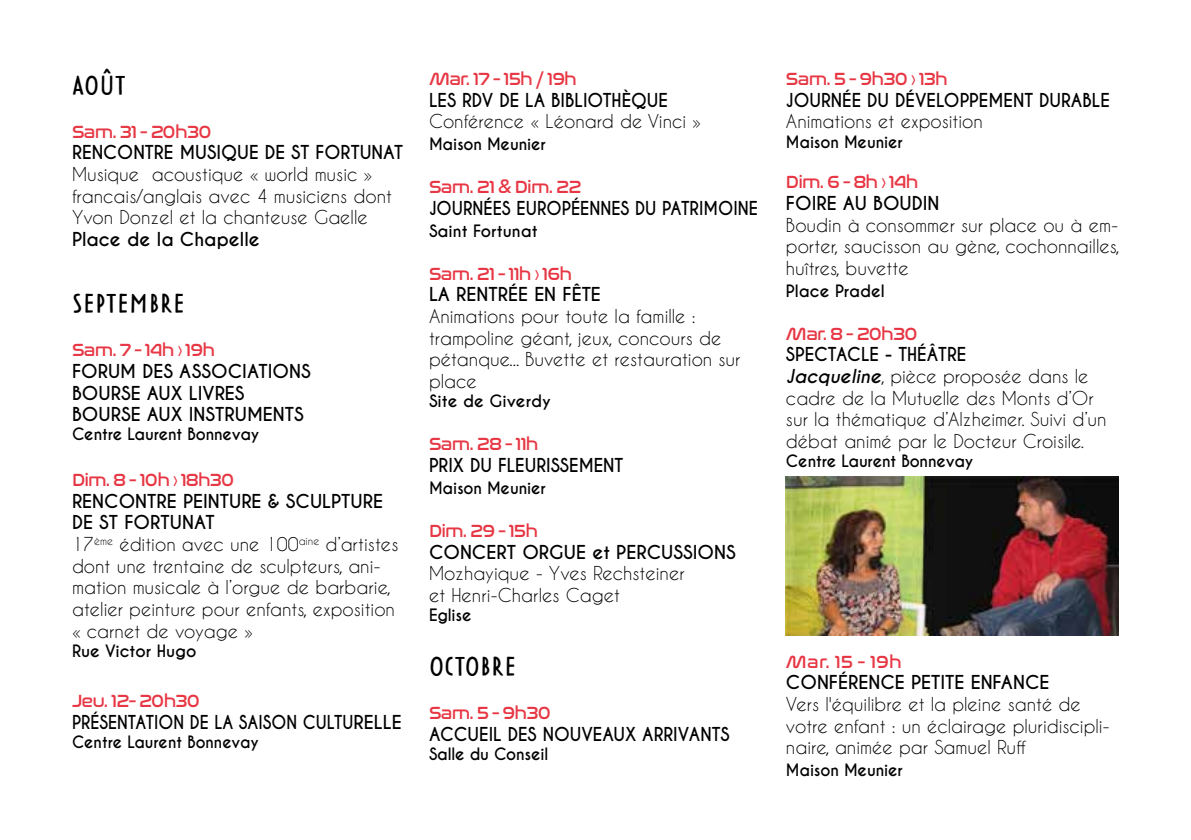
<style>
.page{position:relative;width:1191px;height:840px;background:#fff}
.page>*{position:absolute;margin:0;border:0;box-sizing:border-box;transform-origin:0 0}
.t1{font:28px "Tomarik Poster";color:#000}
.t2{font:18px/21.6px "Caviar Dreams";color:#000}
.t3{font:700 18px/21.6px "Caviar Dreams";color:#000}
.t4{font:18px "Nasalization Rg";letter-spacing:-.05em;color:#e73744}
.t5{font:700 18px "Caviar Dreams";color:#000;scale:.95 1}
.t6{font:700 18px "Caviar Dreams";color:#000;scale:.9 1}
.t7{font:700 18px "Caviar Dreams";color:#000;scale:.92 1}
.t8{font:700 16px "Caviar Dreams";letter-spacing:-.01em;color:#000}
.t9{font:700 16px "Caviar Dreams";letter-spacing:-.01em;color:#000;scale:.95 1}
.s1{font-weight:700}
.s2{font-weight:700;font-style:italic}
</style>
<div class="page">
<img style="left:786px;top:476px;width:333px;height:158px">
<h1 class="t1" style="left:72px;top:64px;width:55px">AOÛT</h1>
<p class="t4" style="left:72px;top:115px;width:141px">Sam. 31 - 20h30</p>
<p class="t3" style="left:72px;top:142px;width:333px">RENCONTRE MUSIQUE DE ST FORTUNAT</p>
<p class="t2" style="left:72px;top:163px;width:321px">Musique acoustique « world music » francais/anglais avec 4 musiciens dont<br>Yvon Donzel et la chanteuse Gaelle</p>
<p class="t3" style="left:72px;top:229px;width:189px">Place de la Chapelle</p>
<h1 class="t1" style="left:72px;top:282px;width:114px">SEPTEMBRE</h1>
<p class="t4" style="left:72px;top:334px;width:144px">Sam. 7 - 14h › 19h</p>
<p class="t3" style="left:72px;top:361px;width:240px">FORUM DES ASSOCIATIONS<br>BOURSE AUX LIVRES<br>BOURSE AUX INSTRUMENTS</p>
<p class="t8" style="left:72px;top:424px;width:189px">Centre Laurent Bonnevay</p>
<p class="t4" style="left:72px;top:463px;width:164px">Dim. 8 - 10h › 18h30</p>
<p class="t2" style="left:72px;top:489px;width:328px"><span class="s1">RENCONTRE PEINTURE &amp; SCULPTURE<br>DE ST FORTUNAT<br></span>17<sup>ème</sup> édition avec une 100<sup>aine</sup> d’artistes dont une trentaine de sculpteurs, ani&shy;mation musicale à l’orgue de barbarie, atelier peinture pour enfants, exposition « carnet de voyage »</p>
<p class="t8" style="left:72px;top:640px;width:126px">Rue Victor Hugo</p>
<p class="t4" style="left:72px;top:684px;width:130px">Jeu. 12- 20h30</p>
<p class="t6" style="left:72px;top:710px;width:368px">PRÉSENTATION DE LA SAISON CULTURELLE</p>
<p class="t9" style="left:72px;top:732px;width:198px">Centre Laurent Bonnevay</p>
<p class="t4" style="left:429px;top:63px;width:149px">Mar. 17 - 15h / 19h</p>
<p class="t5" style="left:429px;top:89px;width:253px">LES RDV DE LA BIBLIOTHÈQUE</p>
<p class="t2" style="left:429px;top:110px;width:274px">Conférence « Léonard de Vinci »</p>
<p class="t8" style="left:429px;top:134px;width:118px">Maison Meunier</p>
<p class="t4" style="left:429px;top:171px;width:154px">Sam. 21 &amp; Dim. 22</p>
<p class="t7" style="left:429px;top:197px;width:359px">JOURNÉES EUROPÉENNES DU PATRIMOINE</p>
<p class="t8" style="left:429px;top:221px;width:110px">Saint Fortunat</p>
<p class="t4" style="left:429px;top:257px;width:145px">Sam. 21 - 11h › 16h</p>
<p class="t3" style="left:429px;top:284px;width:173px">LA RENTRÉE EN FÊTE</p>
<p class="t2" style="left:429px;top:305px;width:313px">Animations pour toute la famille : trampoline géant, jeux, concours de pétanque... Buvette et restauration sur place</p>
<p class="t8" style="left:429px;top:391px;width:123px">Site de Giverdy</p>
<p class="t4" style="left:429px;top:427px;width:111px">Sam. 28 - 11h</p>
<p class="t5" style="left:429px;top:454px;width:206px">PRIX DU FLEURISSEMENT</p>
<p class="t8" style="left:429px;top:477px;width:118px">Maison Meunier</p>
<p class="t4" style="left:429px;top:514px;width:111px">Dim. 29 - 15h</p>
<p class="t3" style="left:429px;top:541px;width:308px">CONCERT ORGUE et PERCUSSIONS</p>
<p class="t2" style="left:429px;top:562px;width:257px">Mozhayique - Yves Rechsteiner et Henri-Charles Caget</p>
<p class="t8" style="left:429px;top:605px;width:44px">Eglise</p>
<h1 class="t1" style="left:429px;top:645px;width:89px">OCTOBRE</h1>
<p class="t4" style="left:429px;top:696px;width:124px">Sam. 5 - 9h30</p>
<p class="t5" style="left:429px;top:723px;width:318px">ACCUEIL DES NOUVEAUX ARRIVANTS</p>
<p class="t8" style="left:429px;top:744px;width:121px">Salle du Conseil</p>
<p class="t4" style="left:786px;top:63px;width:163px">Sam. 5 - 9h30 › 13h</p>
<p class="t5" style="left:786px;top:89px;width:342px">JOURNÉE DU DÉVELOPPEMENT DURABLE</p>
<p class="t2" style="left:786px;top:110px;width:198px">Animations et exposition</p>
<p class="t8" style="left:786px;top:132px;width:118px">Maison Meunier</p>
<p class="t4" style="left:786px;top:166px;width:134px">Dim. 6 - 8h › 14h</p>
<p class="t3" style="left:786px;top:193px;width:155px">FOIRE AU BOUDIN</p>
<p class="t2" style="left:786px;top:214px;width:335px;text-align:justify">Boudin à consommer sur place ou à em&shy;porter, saucisson au gène, cochonnailles, huîtres, buvette</p>
<p class="t8" style="left:786px;top:281px;width:100px">Place Pradel</p>
<p class="t4" style="left:786px;top:317px;width:133px">Mar. 8 - 20h30</p>
<p class="t2" style="left:786px;top:343px;width:322px"><span class="s1">SPECTACLE - THÉÂTRE<br></span><span class="s2">Jacqueline</span>, pièce proposée dans le cadre de la Mutuelle des Monts d’Or sur la thématique d’Alzheimer. Suivi d’un débat animé par le Docteur Croisile.</p>
<p class="t8" style="left:786px;top:451px;width:189px">Centre Laurent Bonnevay</p>
<p class="t4" style="left:786px;top:645px;width:117px">Mar. 15 - 19h</p>
<p class="t3" style="left:786px;top:672px;width:265px">CONFÉRENCE PETITE ENFANCE</p>
<p class="t2" style="left:786px;top:692px;width:325px">Vers l'équilibre et la pleine santé de votre enfant : un éclairage pluridiscipli&shy;naire, animée par Samuel Ruff</p>
<p class="t8" style="left:786px;top:759px;width:118px">Maison Meunier</p>
</div>
